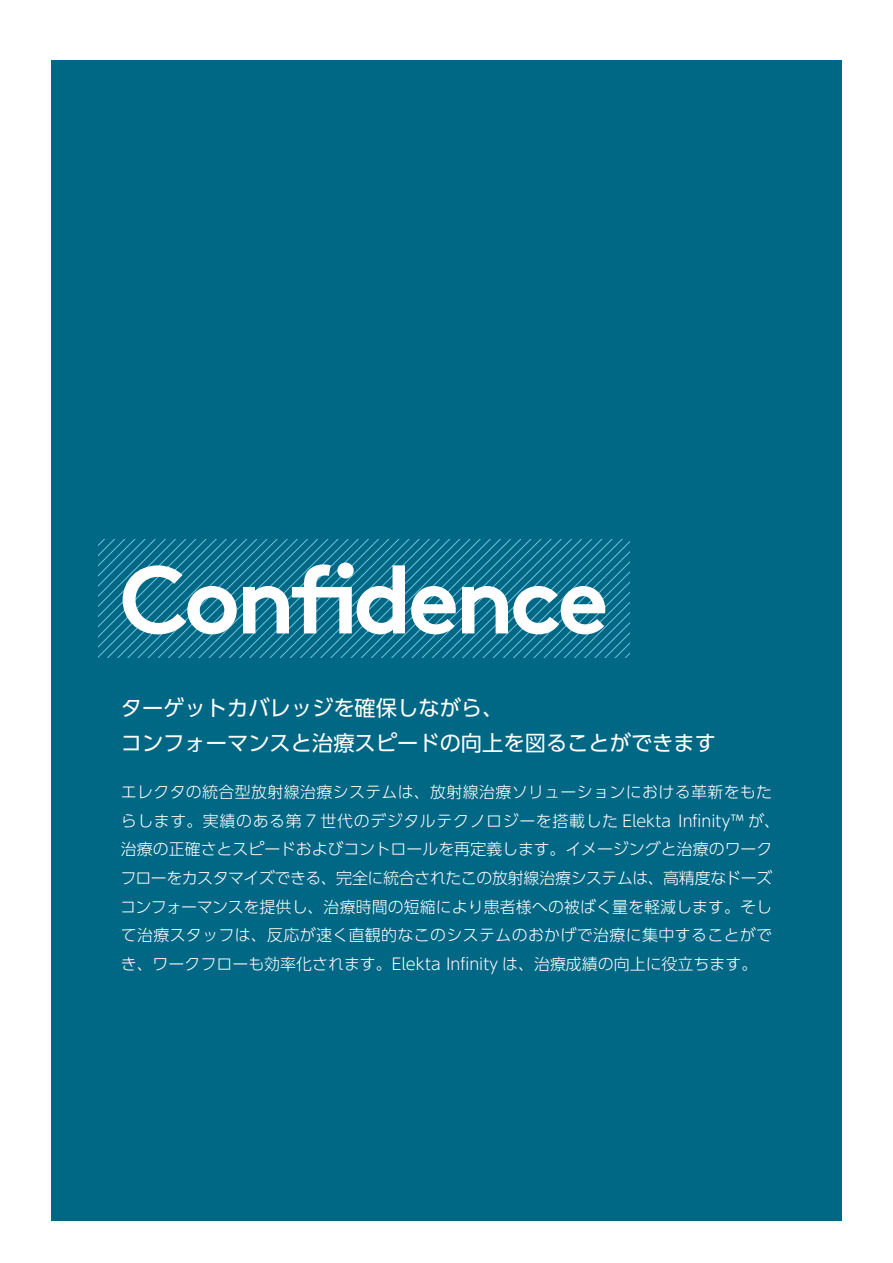
<style>
.page{position:relative;width:893px;height:1263px;background:#fff}
.page>*{position:absolute;margin:0;border:0;box-sizing:border-box;transform-origin:0 0}
.t1{font:700 95.85px "Brown Pro";letter-spacing:-.045em;color:#fff}
.t2{font:21.3px/35.1px "UD Shin Go Pro";color:#fff}
.t3{font:300 15.9px/28.7px "UD Shin Go Pro";letter-spacing:.005em;color:#fff}
</style>
<div class="page">
<div style="left:51px;top:60px;width:791px;height:1160px;background:#006784"></div>
<svg style="left:98px;top:540px;width:532px;height:117px"></svg>
<h1 class="t1" style="left:120px;top:522px;width:490px">Confidence</h1>
<h2 class="t2" style="left:121px;top:689px;width:597px">ターゲットカバレッジを確保しながら、<br>コンフォーマンスと治療スピードの向上を図ることができます</h2>
<p class="t3" style="left:120px;top:777px;width:661px">エレクタの統合型放射線治療システムは、放射線治療ソリューションにおける革新をもたらします。実績のある第 7 世代のデジタルテクノロジーを搭載した Elekta Infinity™ が、治療の正確さとスピードおよびコントロールを再定義します。イメージングと治療のワークフローをカスタマイズできる、完全に統合されたこの放射線治療システムは、高精度なドーズコンフォーマンスを提供し、治療時間の短縮により患者様への被ばく量を軽減します。そして治療スタッフは、反応が速く直観的なこのシステムのおかげで治療に集中することができ、ワークフローも効率化されます。Elekta Infinity は、治療成績の向上に役立ちます。</p>
</div>
